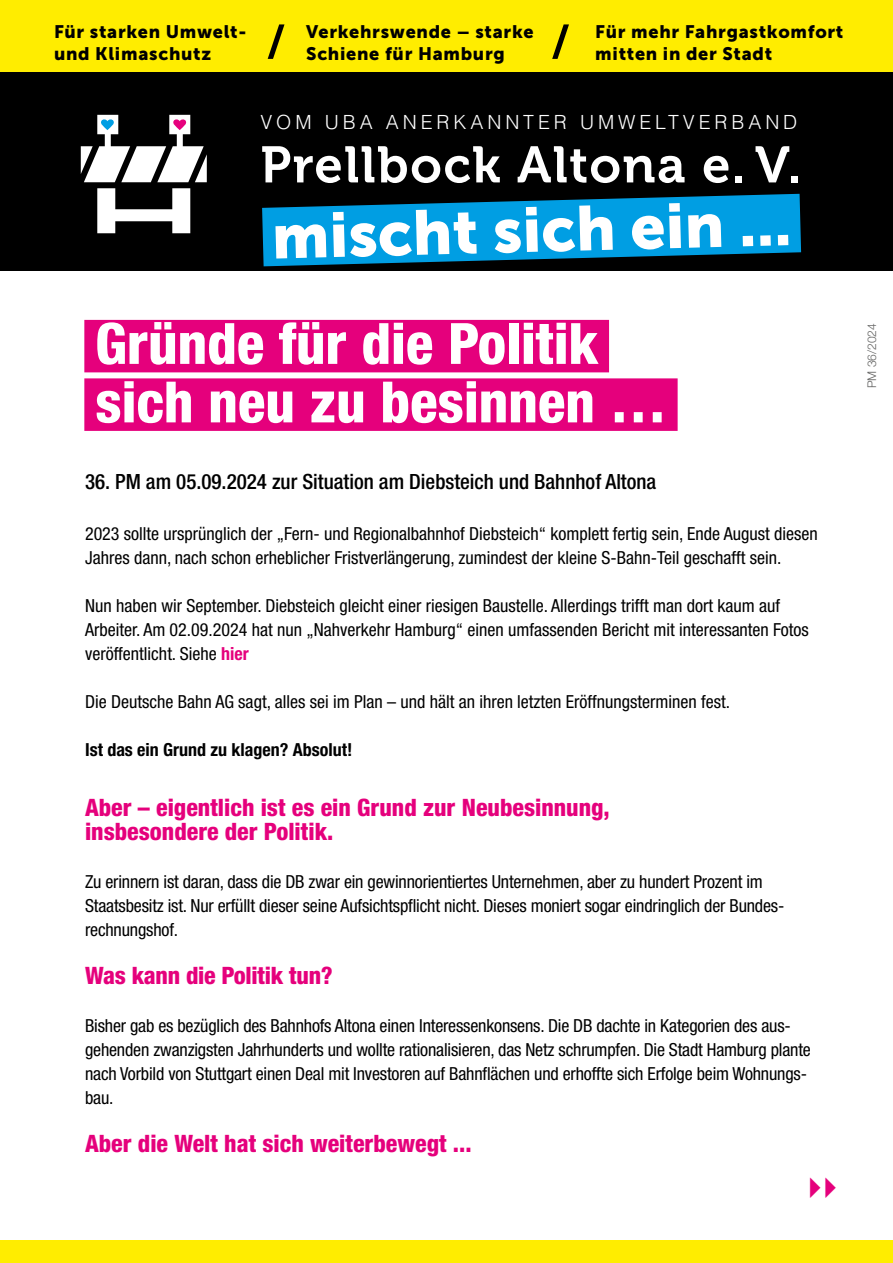
<style>
.page{position:relative;width:893px;height:1263px;background:#fff}
.page>*{position:absolute;margin:0;border:0;box-sizing:border-box;transform-origin:0 0}
.t1{font:62.85px "Museo Sans 900";color:#fff}
.t2{font:800 condensed 57px/58.5px "Helvetica Neue LT Std";color:#fff}
.t3{font:51px "Museo 700";letter-spacing:.03em;color:#fff}
.t4{font:800 condensed 24px/24px "Helvetica Neue LT Std";color:#e5007c}
.t5{font:500 condensed 21px "Helvetica Neue LT Std";color:#000}
.t6{font:300 19.5px "Helvetica LT Std";letter-spacing:.2em;color:#fff}
.t7{font:condensed 18px/24px "Helvetica Neue LT Std";letter-spacing:-.01em;color:#000}
.t8{font:18px/21.6px "Museo Sans 900";letter-spacing:.04em;color:#000}
.t9{font:700 condensed 18px "Helvetica Neue LT Std";color:#000}
.t10{font:300 12px "Helvetica Neue LT Std";color:#626261}
.s1{font-weight:700;color:#e5007c}
</style>
<div class="page">
<div style="left:0;top:0;width:893px;height:73px;background:#ffed00"></div>
<div style="left:0;top:1241px;width:893px;height:22px;background:#ffed00"></div>
<div style="left:0;top:72px;width:893px;height:199px;background:#000"></div>
<svg style="left:262px;top:193px;width:540px;height:74px"></svg>
<svg style="left:81px;top:115px;width:126px;height:118px"></svg>
<svg style="left:267px;top:24px;width:18px;height:35px"></svg>
<svg style="left:552px;top:24px;width:17px;height:35px"></svg>
<div style="left:84px;top:320px;width:525px;height:52px;background:#e5007c"></div>
<div style="left:84px;top:378px;width:594px;height:53px;background:#e5007c"></div>
<p class="t8" style="left:54px;top:21px;width:194px">Für starken Umwelt&shy;und Klimaschutz</p>
<p class="t8" style="left:306px;top:21px;width:229px">Verkehrswende – starke<br>Schiene für Hamburg</p>
<p class="t8" style="left:595px;top:21px;width:250px">Für mehr Fahrgastkomfort mitten in der Stadt</p>
<p class="t6" style="left:260px;top:110px;width:538px">VOM UBA ANERKANNTER UMWELTVERBAND</p>
<h3 class="t3" style="left:260px;top:136px;width:542px">Prellbock Altona e. V.</h3>
<h1 class="t1" style="left:271px;top:199px;width:521px;rotate:-1deg">mischt sich ein ...</h1>
<h2 class="t2" style="left:95px;top:313px;width:573px">Gründe für die Politik sich neu zu besinnen …</h2>
<p class="t5" style="left:85px;top:469px;width:573px">36. PM am 05.09.2024 zur Situation am Diebsteich und Bahnhof Altona</p>
<p class="t7" style="left:85px;top:522px;width:734px">2023 sollte ursprünglich der „Fern- und Regionalbahnhof Diebsteich“ komplett fertig sein, Ende August diesen<br>Jahres dann, nach schon erheblicher Fristverlängerung, zumindest der kleine S-Bahn-Teil geschafft sein.</p>
<p class="t7" style="left:85px;top:594px;width:725px">Nun haben wir September. Diebsteich gleicht einer riesigen Baustelle. Allerdings trifft man dort kaum auf<br>Arbeiter. Am 02.09.2024 hat nun „Nahverkehr Hamburg“ einen umfassenden Bericht mit interessanten Fotos veröffentlicht. Siehe <span class="s1">hier</span></p>
<p class="t7" style="left:85px;top:690px;width:647px">Die Deutsche Bahn AG sagt, alles sei im Plan – und hält an ihren letzten Eröffnungsterminen fest.</p>
<p class="t9" style="left:85px;top:739px;width:269px">Ist das ein Grund zu klagen? Absolut!</p>
<h3 class="t4" style="left:85px;top:795px;width:526px">Aber – eigentlich ist es ein Grund zur Neubesinnung, insbesondere der Politik.</h3>
<p class="t7" style="left:85px;top:870px;width:701px">Zu erinnern ist daran, dass die DB zwar ein gewinnorientiertes Unternehmen, aber zu hundert Prozent im<br>Staatsbesitz ist. Nur erfüllt dieser seine Aufsichtspflicht nicht. Dieses moniert sogar eindringlich der Bundes&shy;rechnungshof.</p>
<h3 class="t4" style="left:85px;top:963px;width:249px">Was kann die Politik tun?</h3>
<p class="t7" style="left:85px;top:1014px;width:727px">Bisher gab es bezüglich des Bahnhofs Altona einen Interessenkonsens. Die DB dachte in Kategorien des aus&shy;gehenden zwanzigsten Jahrhunderts und wollte rationalisieren, das Netz schrumpfen. Die Stadt Hamburg plante nach Vorbild von Stuttgart einen Deal mit Investoren auf Bahnflächen und erhoffte sich Erfolge beim Wohnungs&shy;bau.</p>
<h3 class="t4" style="left:85px;top:1131px;width:388px">Aber die Welt hat sich weiterbewegt ...</h3>
<p class="t10" style="left:864px;top:388px;width:66px;rotate:-90deg">PM 36/2024</p>
</div>
